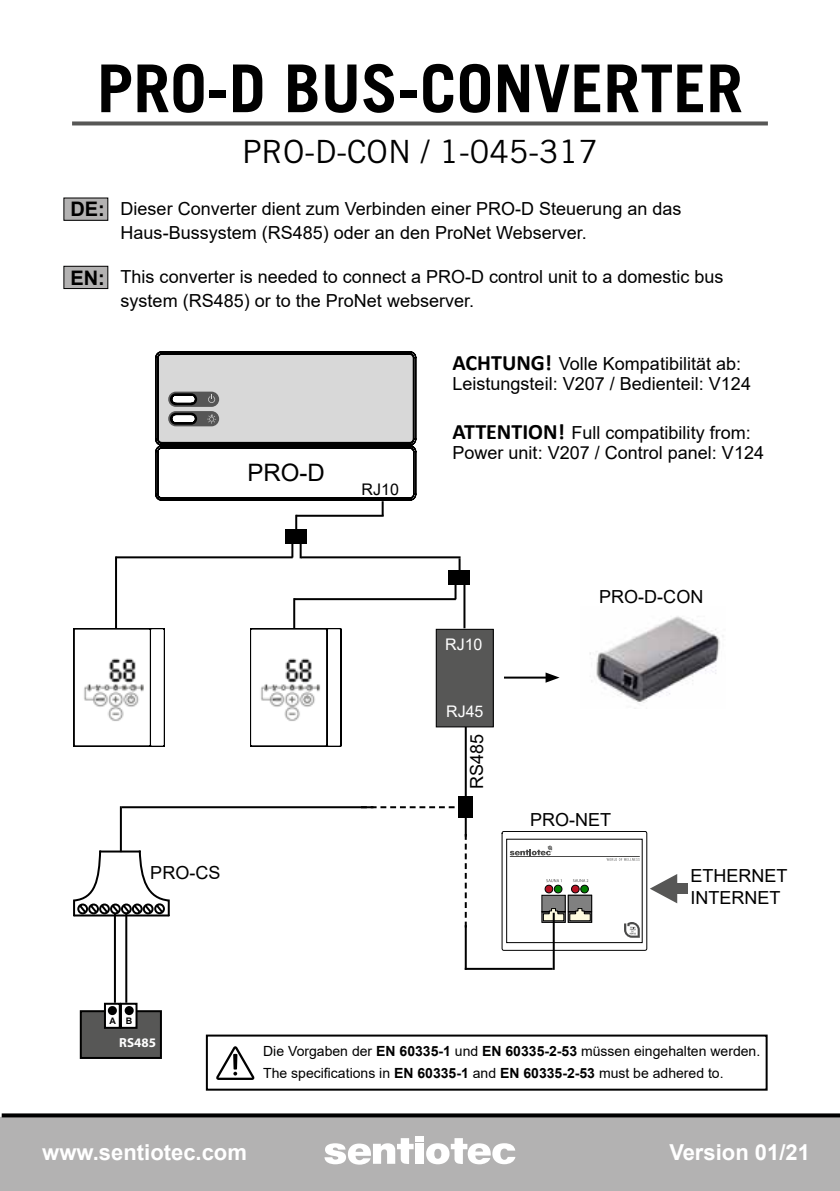
<style>
.page{position:relative;width:840px;height:1191px;background:#fff}
.page>*{position:absolute;margin:0;border:0;box-sizing:border-box;transform-origin:0 0}
.t1{font:700 66px "Trade Gothic LT";color:#000}
.t2{font:32px "Trade Gothic LT Std";color:#000}
.t3{font:24px "Arial";color:#000}
.t4{font:700 22px "Arial";color:#fff}
.t5{font:700 20px "Arial";color:#000}
.t6{font:18px/20px "Arial";color:#000}
.t7{font:16px "Arial";color:#fff}
.t8{font:16px "Arial";color:#000}
.t9{font:14px/22px "Arial";color:#000}
.t10{font:700 13.2px "Myriad Pro";color:#fff}
.t11{font:700 9px "Arial";color:#000}
.s1{font-family:"Calibri";font-weight:700;font-size:22px}
.s2{font-weight:700}
</style>
<div class="page">
<div style="left:0;top:1116px;width:839px;height:75px;background:#b3b2b2;border:2px solid #b3b2b2"></div>
<svg style="left:2px;top:1113px;width:837px;height:4px;background:#1b1b1b"></svg>
<svg style="left:426px;top:1138px;width:89px;height:26px"></svg>
<div style="left:415px;top:1143px;width:9px;height:20px;background:#fff"></div>
<svg style="left:324px;top:1138px;width:89px;height:26px"></svg>
<div style="left:415px;top:1136px;width:9px;height:5px;background:#fff"></div>
<div style="left:206px;top:1034px;width:561px;height:56px;border:2px solid #000"></div>
<hr style="left:464px;top:726px;width:2px;height:110px;background:#000">
<div style="left:64px;top:266px;width:44px;height:22px;background:#b3b2b2"></div>
<div style="left:64px;top:266px;width:44px;height:23px;border:1px solid #000"></div>
<div style="left:64px;top:198px;width:44px;height:22px;background:#b3b2b2"></div>
<svg style="left:72px;top:121px;width:695px;height:4px;background:#6a6a6a"></svg>
<svg style="left:73px;top:628px;width:91px;height:118px"></svg>
<svg style="left:250px;top:628px;width:91px;height:118px"></svg>
<svg style="left:155px;top:351px;width:261px;height:178px"></svg>
<div style="left:285px;top:529px;width:22px;height:15px;background:#000"></div>
<div style="left:448px;top:570px;width:22px;height:15px;background:#000"></div>
<svg style="left:299px;top:544px;width:2px;height:14px"></svg>
<svg style="left:458px;top:558px;width:2px;height:12px"></svg>
<hr style="left:301px;top:556px;width:159px;height:2px;background:#000">
<hr style="left:116px;top:556px;width:176px;height:2px;background:#000">
<svg style="left:291px;top:544px;width:2px;height:13px"></svg>
<hr style="left:115px;top:556px;width:2px;height:72px;background:#000">
<hr style="left:293px;top:598px;width:2px;height:30px;background:#000">
<hr style="left:463px;top:585px;width:2px;height:43px;background:#000">
<hr style="left:294px;top:598px;width:161px;height:2px;background:#000">
<svg style="left:454px;top:585px;width:2px;height:14px"></svg>
<div style="left:436px;top:629px;width:57px;height:98px;background:#575756"></div>
<div style="left:435px;top:629px;width:58px;height:98px;border:1px solid #000"></div>
<hr style="left:464px;top:925px;width:2px;height:45px;background:#000">
<svg style="left:501px;top:831px;width:145px;height:119px"></svg>
<svg style="left:505px;top:838px;width:137px;height:103px"></svg>
<hr style="left:464px;top:968px;width:88px;height:2px;background:#000">
<hr style="left:552px;top:912px;width:2px;height:58px;background:#000">
<hr style="left:122px;top:806px;width:251px;height:2px;background:#000">
<div style="left:458px;top:796px;width:15px;height:22px;background:#000"></div>
<svg style="left:650px;top:874px;width:26px;height:29px"></svg>
<div style="left:676px;top:883px;width:11px;height:11px;background:#575756"></div>
<svg style="left:73px;top:848px;width:97px;height:70px"></svg>
<hr style="left:100px;top:850px;width:40px;height:2px;background:#000">
<hr style="left:74px;top:914px;width:95px;height:2px;background:#000">
<hr style="left:120px;top:806px;width:2px;height:46px;background:#000">
<div style="left:81px;top:1011px;width:80px;height:47px;background:#575756"></div>
<div style="left:80px;top:1010px;width:82px;height:49px;border:2px solid #000"></div>
<div style="left:121px;top:1003px;width:15px;height:24px;background:#fff"></div>
<div style="left:120px;top:1002px;width:17px;height:26px;border:2px solid #000"></div>
<div style="left:105px;top:1003px;width:15px;height:24px;background:#fff"></div>
<div style="left:104px;top:1002px;width:17px;height:26px;border:2px solid #000"></div>
<svg style="left:105px;top:1003px;width:32px;height:14px"></svg>
<hr style="left:114px;top:913px;width:2px;height:89px;background:#000">
<hr style="left:125px;top:912px;width:2px;height:90px;background:#000">
<svg style="left:361px;top:806px;width:94px;height:2px"></svg>
<svg style="left:464px;top:834px;width:2px;height:93px"></svg>
<svg style="left:216px;top:1046px;width:38px;height:34px"></svg>
<img style="left:590px;top:616px;width:133px;height:93px">
<hr style="left:503px;top:676px;width:45px;height:2px;background:#000">
<svg style="left:545px;top:672px;width:14px;height:10px"></svg>
<h1 class="t1" style="left:97px;top:48px;width:647px">PRO-D BUS-CONVERTER</h1>
<p class="t5" style="left:70px;top:195px;width:36px">DE:</p>
<p class="t5" style="left:70px;top:263px;width:36px">EN:</p>
<h2 class="t2" style="left:242px;top:133px;width:357px">PRO-D-CON / 1-045-317</h2>
<p class="t6" style="left:120px;top:197px;width:562px;line-height:24px">Dieser Converter dient zum Verbinden einer PRO-D Steuerung an das<br>Haus-Bussystem (RS485) oder an den ProNet Webserver.</p>
<p class="t6" style="left:120px;top:265px;width:604px;line-height:24px">This converter is needed to connect a PRO-D control unit to a domestic bus system (RS485) or to the ProNet webserver.</p>
<h3 class="t3" style="left:247px;top:455px;width:79px">PRO-D</h3>
<p class="t8" style="left:361px;top:478px;width:39px">RJ10</p>
<p class="t6" style="left:452px;top:353px;width:300px"><span class="s1">ACHTUNG!</span> Volle Kompatibilität ab:<br>Leistungsteil: V207 / Bedienteil: V124</p>
<p class="t6" style="left:452px;top:422px;width:313px"><span class="s1">ATTENTION!</span> Full compatibility from:<br>Power unit: V207 / Control panel: V124</p>
<p class="t7" style="left:445px;top:633px;width:39px">RJ10</p>
<p class="t7" style="left:446px;top:701px;width:39px">RJ45</p>
<p class="t6" style="left:466px;top:789px;width:57px;rotate:-90deg">RS485</p>
<p class="t6" style="left:599px;top:586px;width:105px">PRO-D-CON</p>
<p class="t6" style="left:529px;top:809px;width:82px">PRO-NET</p>
<p class="t6" style="left:150px;top:863px;width:72px">PRO-CS</p>
<p class="t6" style="left:690px;top:864px;width:99px;line-height:21.8px">ETHERNET<br>INTERNET</p>
<p class="t11" style="left:109px;top:1014px;width:25px">A B</p>
<p class="t10" style="left:119px;top:1034px;width:38px">RS485</p>
<p class="t9" style="left:263px;top:1040px;width:498px">Die Vorgaben der <span class="s2">EN 60335-1</span> und <span class="s2">EN 60335-2-53</span> müssen eingehalten werden.<br>The specifications in <span class="s2">EN 60335-1</span> and <span class="s2">EN 60335-2-53</span> must be adhered to.</p>
<p class="t4" style="left:42px;top:1137px;width:206px">www.sentiotec.com</p>
<p class="t4" style="left:669px;top:1137px;width:142px">Version 01/21</p>
</div>
